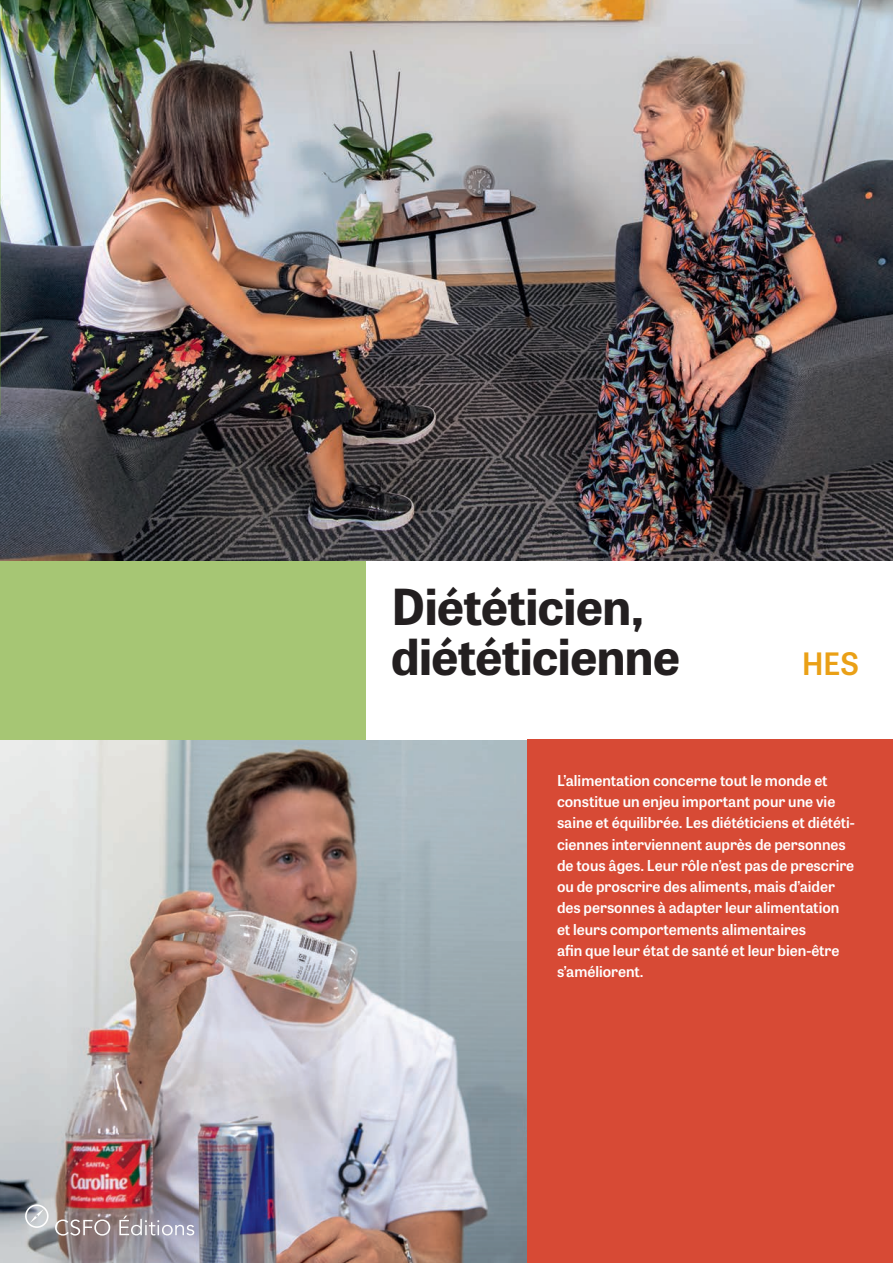
<style>
.page{position:relative;width:893px;height:1263px;background:#fff}
.page>*{position:absolute;margin:0;border:0;box-sizing:border-box;transform-origin:0 0}
.t1{font:700 49.5px/49.5px "Tablet Gothic";letter-spacing:-.01em;color:#231f20}
.t2{font:600 30.75px "Tablet Gothic";color:#eaa016}
.t3{font:600 15px/21.3px "Tablet Gothic";color:#fff}
</style>
<div class="page">
<img style="left:0;top:0;width:893px;height:561px">
<img style="left:0;top:740px;width:527px;height:523px">
<div style="left:527px;top:740px;width:366px;height:523px;background:#d74a35"></div>
<div style="left:0;top:561px;width:366px;height:179px;background:#a6c674"></div>
<svg style="left:55px;top:1219px;width:55px;height:16px"></svg>
<svg style="left:25px;top:1204px;width:24px;height:24px"></svg>
<svg style="left:119px;top:1215px;width:75px;height:20px"></svg>
<h1 class="t1" style="left:391px;top:580px;width:290px">Diététicien, diététicienne</h1>
<h2 class="t2" style="left:802px;top:642px;width:59px">HES</h2>
<p class="t3" style="left:557px;top:769px;width:299px">L’alimentation concerne tout le monde et constitue un enjeu important pour une vie saine et équilibrée. Les diététiciens et diététi&shy;ciennes interviennent auprès de personnes de tous âges. Leur rôle n’est pas de prescrire ou de proscrire des aliments, mais d’aider des personnes à adapter leur alimentation et leurs comportements alimentaires<br>afin que leur état de santé et leur bien-être s’améliorent.</p>
</div>
